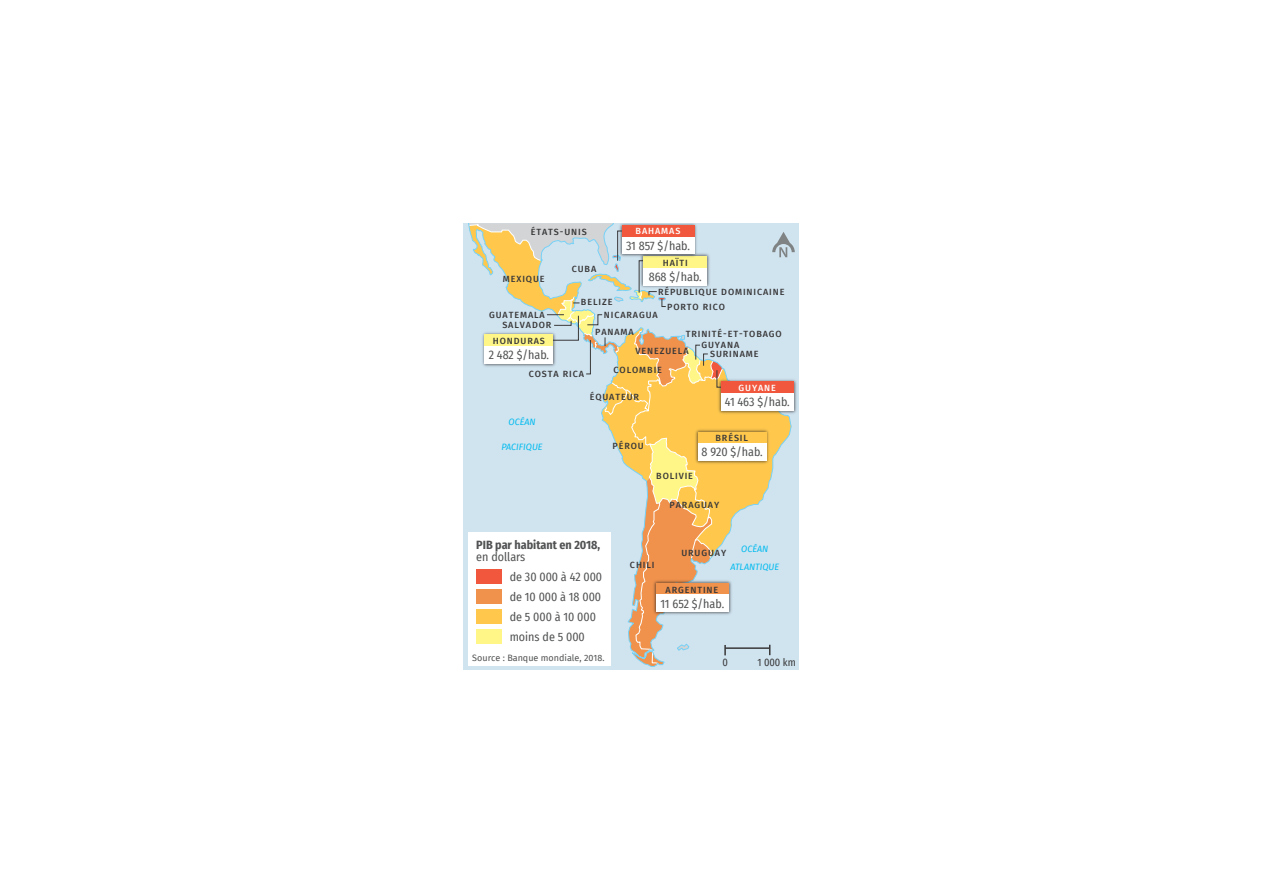
<style>
.page{position:relative;width:1263px;height:893px;background:#fff}
.page>*{position:absolute;margin:0;border:0;box-sizing:border-box;transform-origin:0 0}
.t1{font:12px/20.1px "Fira Sans Condensed";color:#515253}
.t2{font:700 12px "Fira Sans Condensed";color:#515253}
.t3{font:10.5px "Fira Sans Condensed";color:#393839}
.t4{font:500 9px/17.4px "Fira Sans";letter-spacing:.1em;color:#393839}
.t5{font:italic 9px/18px "Fira Sans";color:#00baee;text-align:center}
.t6{font:9px "Fira Sans";color:#515253}
.t7{font:500 9px "Fira Sans";letter-spacing:.1em;color:#fff}
</style>
<div class="page">
<img style="left:795px;top:377px;width:3px;height:38px">
<svg style="left:464px;top:223px;width:331px;height:445px;background:#dcd8c4"></svg>
<div style="left:468px;top:532px;width:142px;height:133px;background:#fff"></div>
<div style="left:476px;top:569px;width:26px;height:15px;background:#f1573c"></div>
<div style="left:476px;top:589px;width:26px;height:15px;background:#f0924c"></div>
<div style="left:476px;top:609px;width:26px;height:15px;background:#ffc84d"></div>
<div style="left:476px;top:629px;width:26px;height:15px;background:#fff687"></div>
<p class="t4" style="left:531px;top:222px;width:57px">ÉTATS-UNIS</p>
<p class="t4" style="left:503px;top:270px;width:43px">MEXIQUE</p>
<p class="t4" style="left:572px;top:260px;width:26px">CUBA</p>
<p class="t7" style="left:636px;top:224px;width:46px">BAHAMAS</p>
<h1 class="t1" style="left:626px;top:235px;width:65px">31 857 $/hab.</h1>
<p class="t4" style="left:663px;top:254px;width:26px">HAÏTI</p>
<h1 class="t1" style="left:649px;top:266px;width:55px">868 $/hab.</h1>
<p class="t4" style="left:667px;top:284px;width:119px;line-height:15px;text-indent:-9px">RÉPUBLIQUE DOMINICAINE<br>PORTO RICO</p>
<p class="t4" style="left:686px;top:325px;width:98px">TRINITÉ-ET-TOBAGO</p>
<p class="t4" style="left:581px;top:293px;width:33px">BELIZE</p>
<p class="t4" style="left:489px;top:306px;width:57px">GUATEMALA</p>
<p class="t4" style="left:595px;top:306px;width:64px;text-indent:9px">NICARAGUA<br>PANAMA</p>
<p class="t4" style="left:502px;top:316px;width:51px">SALVADOR</p>
<p class="t4" style="left:493px;top:331px;width:54px">HONDURAS</p>
<h1 class="t1" style="left:489px;top:344px;width:62px">2 482 $/hab.</h1>
<p class="t4" style="left:701px;top:336px;width:39px">GUYANA</p>
<p class="t4" style="left:635px;top:341px;width:55px">VENEZUELA</p>
<p class="t4" style="left:710px;top:345px;width:50px">SURINAME</p>
<p class="t4" style="left:529px;top:365px;width:57px">COSTA RICA</p>
<p class="t4" style="left:614px;top:360px;width:50px">COLOMBIE</p>
<p class="t5" style="left:509px;top:412px;width:29px">OCÉAN</p>
<p class="t5" style="left:502px;top:438px;width:43px">PACIFIQUE</p>
<p class="t4" style="left:590px;top:387px;width:51px">ÉQUATEUR</p>
<p class="t4" style="left:612px;top:437px;width:33px">PÉROU</p>
<p class="t4" style="left:656px;top:466px;width:38px">BOLIVIE</p>
<p class="t7" style="left:739px;top:380px;width:39px">GUYANE</p>
<h1 class="t1" style="left:725px;top:392px;width:66px">41 463 $/hab.</h1>
<h1 class="t1" style="left:702px;top:442px;width:63px">8 920 $/hab.</h1>
<p class="t4" style="left:715px;top:429px;width:34px">BRÉSIL</p>
<h1 class="t2" style="left:476px;top:536px;width:126px">PIB par habitant en 2018,</h1>
<h1 class="t1" style="left:510px;top:546px;width:94px;text-indent:-33px">en dollars<br>de 30 000 à 42 000 de 10 000 à 18 000 de 5 000 à 10 000 moins de 5 000</h1>
<p class="t6" style="left:472px;top:652px;width:134px">Source : Banque mondiale, 2018.</p>
<p class="t4" style="left:670px;top:496px;width:51px">PARAGUAY</p>
<p class="t4" style="left:630px;top:556px;width:26px">CHILI</p>
<p class="t5" style="left:730px;top:540px;width:50px">OCÉAN<br>ATLANTIQUE</p>
<p class="t4" style="left:681px;top:544px;width:46px">URUGUAY</p>
<p class="t4" style="left:665px;top:580px;width:54px">ARGENTINE</p>
<h1 class="t1" style="left:660px;top:593px;width:65px">11 652 $/hab.</h1>
<p class="t3" style="left:722px;top:655px;width:7px">0</p>
<p class="t3" style="left:757px;top:655px;width:40px">1 000 km</p>
</div>
